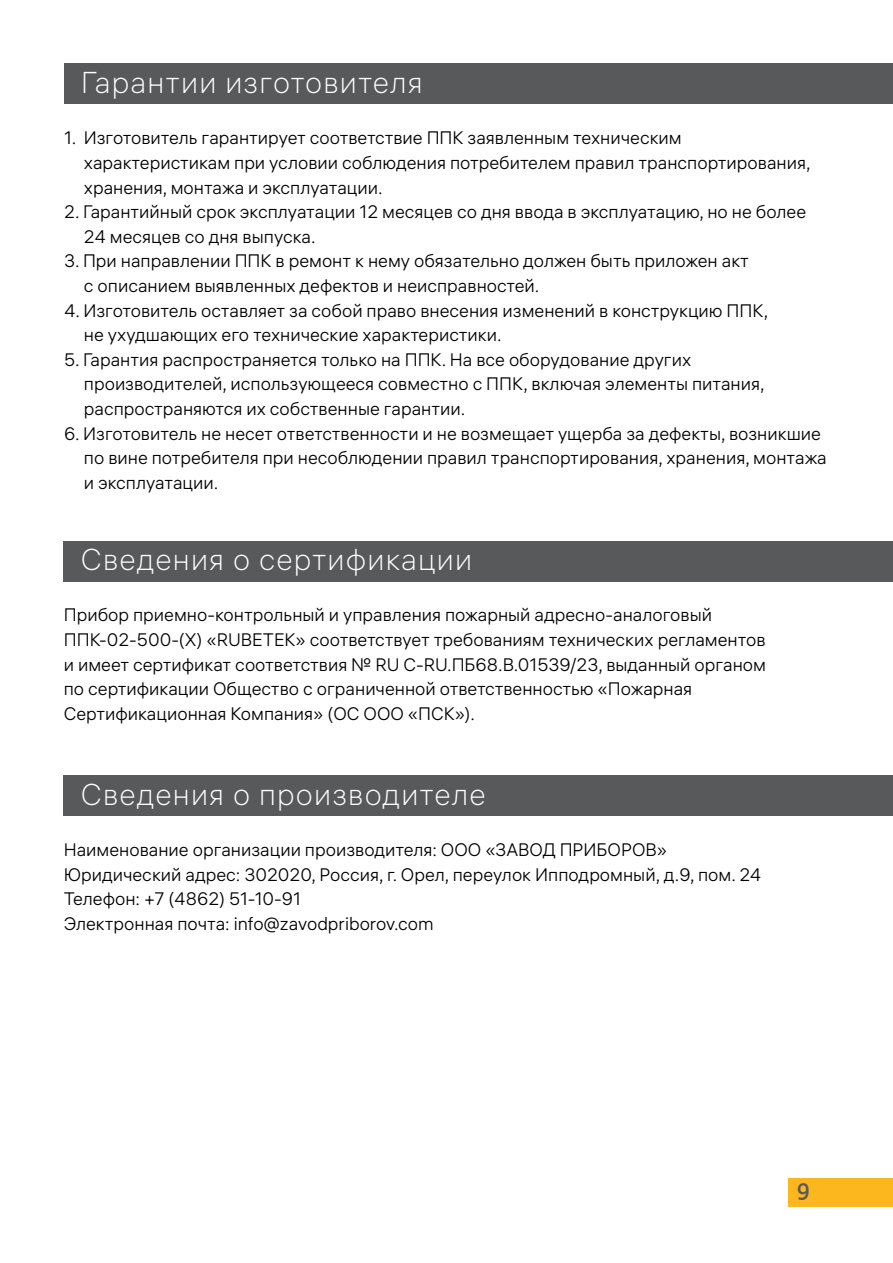
<style>
.page{position:relative;width:893px;height:1263px;background:#fff}
.page>*{position:absolute;margin:0;border:0;box-sizing:border-box;transform-origin:0 0}
.t1{font:30px "ALS Hauss VF";letter-spacing:.04em;color:#fff}
.t2{font:semi-condensed 24px "ALS Direct";color:#58595b}
.t3{font:18px/24.6px "ALS Hauss VF";color:#000}
</style>
<div class="page">
<div style="left:788px;top:1178px;width:105px;height:28px;background:#fdb71e"></div>
<div style="left:64px;top:541px;width:829px;height:40px;background:#58595b"></div>
<div style="left:64px;top:775px;width:829px;height:41px;background:#58595b"></div>
<div style="left:64px;top:64px;width:829px;height:40px;background:#58595b"></div>
<h1 class="t1" style="left:81px;top:64px;width:343px">Гарантии изготовителя</h1>
<p class="t3" style="left:84px;top:126px;width:728px;text-indent:-20px">1. Изготовитель гарантирует соответствие ППК заявленным техническим характеристикам при условии соблюдения потребителем правил транспортирования, хранения, монтажа и эксплуатации.</p>
<p class="t3" style="left:84px;top:200px;width:724px;text-indent:-20px">2. Гарантийный срок эксплуатации 12 месяцев со дня ввода в эксплуатацию, но не более<br>24 месяцев со дня выпуска.</p>
<p class="t3" style="left:84px;top:249px;width:666px;text-indent:-20px">3. При направлении ППК в ремонт к нему обязательно должен быть приложен акт с описанием выявленных дефектов и неисправностей.</p>
<p class="t3" style="left:84px;top:298px;width:686px;text-indent:-20px">4. Изготовитель оставляет за собой право внесения изменений в конструкцию ППК, не ухудшающих его технические характеристики.</p>
<p class="t3" style="left:84px;top:347px;width:682px;text-indent:-20px">5. Гарантия распространяется только на ППК. На все оборудование других производителей, использующееся совместно с ППК, включая элементы питания, распространяются их собственные гарантии.</p>
<p class="t3" style="left:84px;top:421px;width:744px;text-indent:-20px">6. Изготовитель не несет ответственности и не возмещает ущерба за дефекты, возникшие по вине потребителя при несоблюдении правил транспортирования, хранения, монтажа и эксплуатации.</p>
<h1 class="t1" style="left:81px;top:541px;width:393px">Сведения о сертификации</h1>
<p class="t3" style="left:64px;top:603px;width:704px">Прибор приемно-контрольный и управления пожарный адресно-аналоговый ППК-02-500-(Х) «RUBETEK» соответствует требованиям технических регламентов и имеет сертификат соответствия № RU C-RU.ПБ68.В.01539/23, выданный органом по сертификации Общество с ограниченной ответственностью «Пожарная Сертификационная Компания» (ОС ООО «ПСК»).</p>
<h1 class="t1" style="left:81px;top:776px;width:406px">Сведения о производителе</h1>
<p class="t3" style="left:64px;top:837px;width:699px">Наименование организации производителя: ООО «ЗАВОД ПРИБОРОВ» Юридический адрес: 302020, Россия, г. Орел, переулок Ипподромный, д.9, пом. 24<br>Телефон: +7 (4862) 51-10-91<br>Электронная почта: info@zavodpriborov.com</p>
<h2 class="t2" style="left:797px;top:1178px;width:14px">9</h2>
</div>
